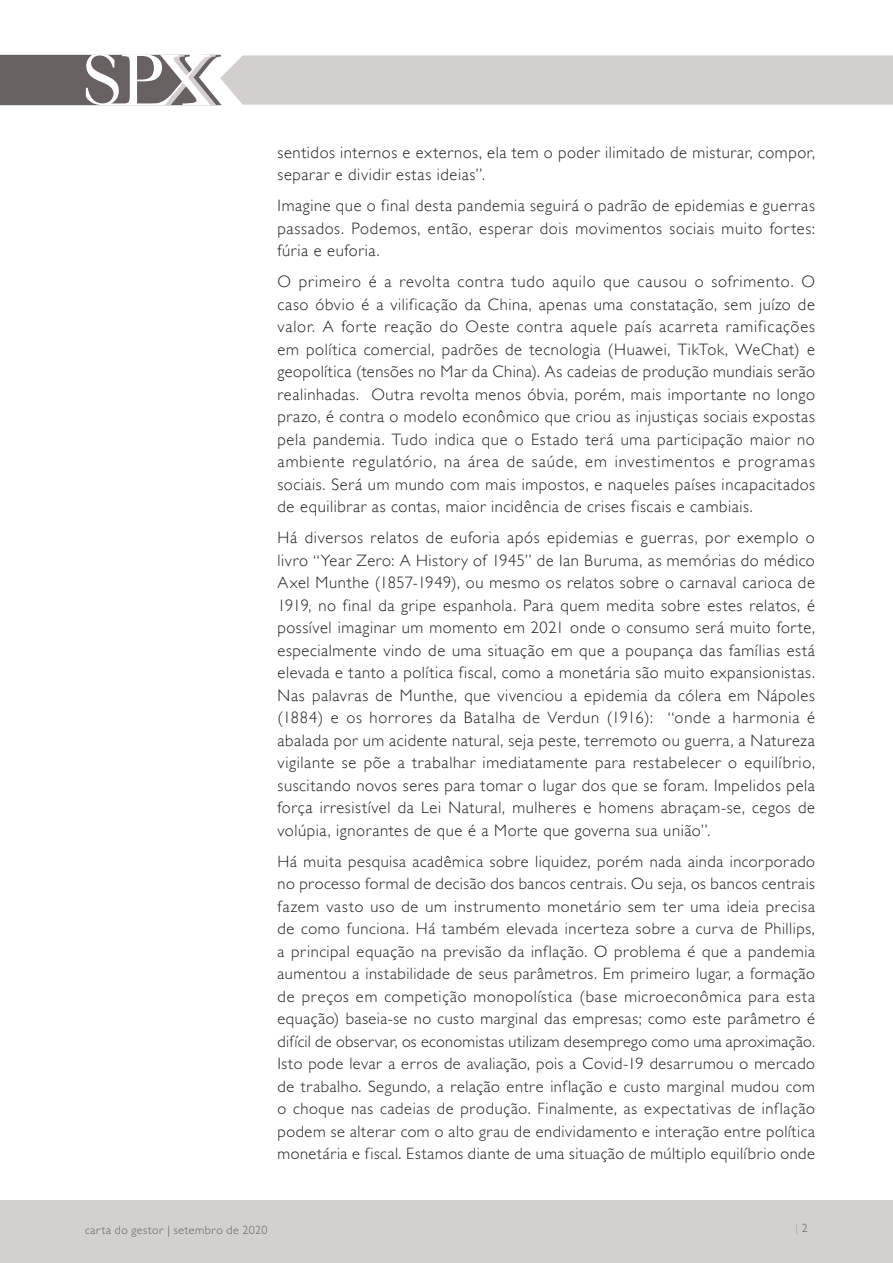
<style>
.page{position:relative;width:893px;height:1263px;background:#fff}
.page>*{position:absolute;margin:0;border:0;box-sizing:border-box;transform-origin:0 0}
.texto{font:300 16.5px/22.5px "Gill Sans";letter-spacing:.04em;color:#231f20;text-align:justify}
.texto-2{font:300 16.5px/22.5px "Gill Sans MT Pro";letter-spacing:.03em;color:#231f20;text-align:justify}
.t1{font:300 12px "Gill Sans MT Pro";letter-spacing:.045em;color:#676162}
.t2{font:300 12px "Gill Sans MT Pro";color:#a59fa0}
.s1{color:#676162}
</style>
<div class="page">
<div style="left:0;top:1200px;width:893px;height:63px;background:#d3d0d0"></div>
<svg style="left:0;top:54px;width:893px;height:51px;background:#c3c0bf"></svg>
<p class="texto" style="left:278px;top:141px;width:539px">sentidos internos e externos, ela tem o poder ilimitado de misturar, compor, separar e dividir estas ideias”.</p>
<p class="texto" style="left:278px;top:195px;width:539px">Imagine que o final desta pandemia seguirá o padrão de epidemias e guerras passados. Podemos, então, esperar dois movimentos sociais muito fortes: fúria e euforia.</p>
<p class="texto" style="left:278px;top:271px;width:539px">O primeiro é a revolta contra tudo aquilo que causou o sofrimento. O caso óbvio é a vilificação da China, apenas uma constatação, sem juízo de valor. A forte reação do Oeste contra aquele país acarreta ramificações em política comercial, padrões de tecnologia (Huawei, TikTok, WeChat) e geopolítica (tensões no Mar da China). As cadeias de produção mundiais serão realinhadas. Outra revolta menos óbvia, porém, mais importante no longo prazo, é contra o modelo econômico que criou as injustiças sociais expostas pela pandemia. Tudo indica que o Estado terá uma participação maior no ambiente regulatório, na área de saúde, em investimentos e programas sociais. Será um mundo com mais impostos, e naqueles países incapacitados de equilibrar as contas, maior incidência de crises fiscais e cambiais.</p>
<p class="texto" style="left:278px;top:527px;width:539px">Há diversos relatos de euforia após epidemias e guerras, por exemplo o livro “Year Zero: A History of 1945” de Ian Buruma, as memórias do médico Axel Munthe (1857-1949), ou mesmo os relatos sobre o carnaval carioca de 1919, no final da gripe espanhola. Para quem medita sobre estes relatos, é possível imaginar um momento em 2021 onde o consumo será muito forte, especialmente vindo de uma situação em que a poupança das famílias está elevada e tanto a política fiscal, como a monetária são muito expansionistas.<br>Nas palavras de Munthe, que vivenciou a epidemia da cólera em Nápoles (1884) e os horrores da Batalha de Verdun (1916): “onde a harmonia é abalada por um acidente natural, seja peste, terremoto ou guerra, a Natureza vigilante se põe a trabalhar imediatamente para restabelecer o equilíbrio, suscitando novos seres para tomar o lugar dos que se foram. Impelidos pela força irresistível da Lei Natural, mulheres e homens abraçam-se, cegos de volúpia, ignorantes de que é a Morte que governa sua união”.</p>
<p class="texto-2" style="left:278px;top:850px;width:539px">Há muita pesquisa acadêmica sobre liquidez, porém nada ainda incorporado no processo formal de decisão dos bancos centrais. Ou seja, os bancos centrais fazem vasto uso de um instrumento monetário sem ter uma ideia precisa de como funciona. Há também elevada incerteza sobre a curva de Phillips, a principal equação na previsão da inflação. O problema é que a pandemia aumentou a instabilidade de seus parâmetros. Em primeiro lugar, a formação de preços em competição monopolística (base microeconômica para esta equação) baseia-se no custo marginal das empresas; como este parâmetro é difícil de observar, os economistas utilizam desemprego como uma aproximação.<br>Isto pode levar a erros de avaliação, pois a Covid-19 desarrumou o mercado de trabalho. Segundo, a relação entre inflação e custo marginal mudou com o choque nas cadeias de produção. Finalmente, as expectativas de inflação podem se alterar com o alto grau de endividamento e interação entre política monetária e fiscal. Estamos diante de uma situação de múltiplo equilíbrio onde</p>
<p class="t1" style="left:85px;top:1222px;width:184px">carta do gestor | setembro de 2020</p>
<p class="t2" style="left:796px;top:1221px;width:14px">| <span class="s1">2</span></p>
</div>
